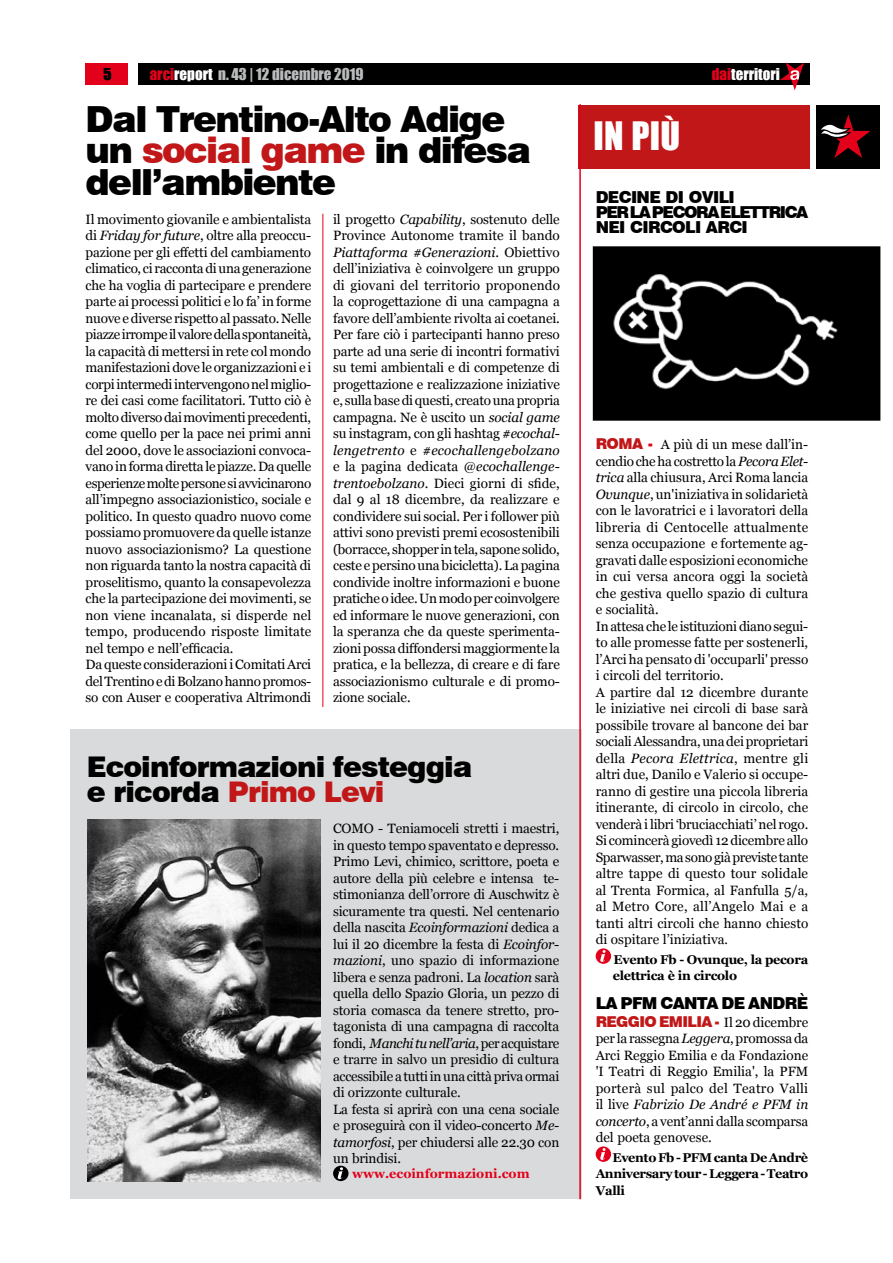
<style>
.page{position:relative;width:893px;height:1263px;background:#fff}
.page>*{position:absolute;margin:0;border:0;box-sizing:border-box;transform-origin:0 0}
.t1{font:900 36px/31.5px "Swiss 721 BT";letter-spacing:-.045em;color:#000}
.t2{font:36px "Impact";color:#fff}
.t3{font:900 28.5px/25.5px "Swiss 721 BT";letter-spacing:-.03em;color:#000}
.t4{font:900 16.5px/15px "Swiss 721 BT";letter-spacing:-.04em;color:#000}
.t5{font:15px "Impact";color:#b9bbbc}
.t6{font:900 15px "Swiss 721 BT";color:#c11718}
.t7{font:15px "Impact";color:#fff}
.t8{font:15px "Impact";color:#000}
.t9{font:13.5px/16.5px "Georgia";letter-spacing:-.01em;color:#000}
.t10{font:700 12.75px/16.5px "Georgia";letter-spacing:-.025em;color:#000}
.t11{font:700 12.75px "Georgia";color:#e2001a}
.s1{color:#e2001a}
.s2{color:#fff}
.s3{color:#c11718}
.s4{font-style:italic}
.s5{font-family:"Swiss 721 BT";font-weight:900;font-size:15px;color:#c11718}
.s6{font-family:"Swiss 721 BT";font-weight:900;font-size:15px;color:#e2001a}
.s7{font-size:12.75px}
</style>
<div class="page">
<div style="left:85px;top:64px;width:43px;height:21px;background:#e2001a"></div>
<div style="left:138px;top:64px;width:672px;height:21px;background:#000"></div>
<div style="left:579px;top:105px;width:231px;height:63px;background:#c11718"></div>
<div style="left:596px;top:948px;width:15px;height:16px;background:#e2001a;border-radius:50%"></div>
<svg style="left:600px;top:950px;width:6px;height:12px"></svg>
<div style="left:596px;top:1146px;width:15px;height:16px;background:#e2001a;border-radius:50%"></div>
<svg style="left:600px;top:1148px;width:6px;height:12px"></svg>
<div style="left:70px;top:729px;width:511px;height:470px;background:#d9dadb"></div>
<div style="left:333px;top:1166px;width:15px;height:15px;background:#000;border-radius:50%"></div>
<svg style="left:338px;top:1167px;width:5px;height:12px"></svg>
<div style="left:816px;top:105px;width:64px;height:63px;background:#000"></div>
<svg style="left:821px;top:114px;width:50px;height:44px"></svg>
<hr style="left:579px;top:104px;width:2px;height:1095px;background:#e2001a">
<hr style="left:322px;top:214px;width:1px;height:493px;background:#e2001a">
<svg style="left:780px;top:62px;width:24px;height:28px"></svg>
<img style="left:87px;top:820px;width:233px;height:361px">
<div style="left:594px;top:247px;width:286px;height:173px;background:#000"></div>
<img style="left:613px;top:274px;width:225px;height:116px">
<div style="left:593px;top:246px;width:287px;height:175px;border:2px solid #000"></div>
<p class="t8" style="left:103px;top:62px;width:10px">5</p>
<p class="t5" style="left:150px;top:62px;width:215px"><span class="s1">arci</span><span class="s2">report</span> n. 43 | 12 dicembre 2019</p>
<h1 class="t1" style="left:86px;top:103px;width:447px">Dal Trentino-Alto Adige un <span class="s3">social game</span> in difesa dell’ambiente</h1>
<p class="t9" style="left:333px;top:211px;width:228px;text-align:justify">il progetto <span class="s4">Capability</span>, sostenuto delle Province Autonome tramite il bando <span class="s4">Piattaforma #Generazioni</span>. Obiettivo dell’iniziativa è coinvolgere un gruppo di giovani del territorio proponendo la coprogettazione di una campagna a favore dell’ambiente rivolta ai coetanei.<br>Per fare ciò i partecipanti hanno preso parte ad una serie di incontri formativi su temi ambientali e di competenze di progettazione e realizzazione iniziative e, sulla base di questi, creato una propria campagna. Ne è uscito un <span class="s4">social game </span>su instagram, con gli hashtag <span class="s4">#ecochal&shy;lengetrento</span> e <span class="s4">#ecochallengebolzano </span>e la pagina dedicata <span class="s4">@ecochallenge&shy;trentoebolzano</span>. Dieci giorni di sfide, dal 9 al 18 dicembre, da realizzare e condividere sui social. Per i follower più attivi sono previsti premi ecosostenibili (borracce, shopper in tela, sapone solido, ceste e persino una bicicletta). La pagina condivide inoltre informazioni e buone pratiche o idee. Un modo per coinvolgere ed informare le nuove generazioni, con la speranza che da queste sperimenta&shy;zioni possa diffondersi maggiormente la pratica, e la bellezza, di creare e di fare associazionismo culturale e di promo&shy;zione sociale.</p>
<p class="t9" style="left:86px;top:211px;width:227px">Il movimento giovanile e ambientalista di <span class="s4">Friday for future</span>, oltre alla preoccu&shy;pazione per gli effetti del cambiamento climatico, ci racconta di una generazione che ha voglia di partecipare e prendere parte ai processi politici e lo fa’ in forme nuove e diverse rispetto al passato. Nelle piazze irrompe il valore della spontaneità, la capacità di mettersi in rete col mondo manifestazioni dove le organizzazioni e i corpi intermedi intervengono nel miglio&shy;re dei casi come facilitatori. Tutto ciò è molto diverso dai movimenti precedenti, come quello per la pace nei primi anni del 2000, dove le associazioni convoca&shy;vano in forma diretta le piazze. Da quelle esperienze molte persone si avvicinarono all’impegno associazionistico, sociale e politico. In questo quadro nuovo come possiamo promuovere da quelle istanze nuovo associazionismo? La questione non riguarda tanto la nostra capacità di proselitismo, quanto la consapevolezza che la partecipazione dei movimenti, se non viene incanalata, si disperde nel tempo, producendo risposte limitate nel tempo e nell’efficacia.<br>Da queste considerazioni i Comitati Arci del Trentino e di Bolzano hanno promos&shy;so con Auser e cooperativa Altrimondi</p>
<h2 class="t3" style="left:87px;top:754px;width:387px">Ecoinformazioni festeggia e ricorda <span class="s3">Primo Levi</span></h2>
<p class="t9" style="left:333px;top:820px;width:228px">COMO - Teniamoceli stretti i maestri, in questo tempo spaventato e depresso.<br>Primo Levi, chimico, scrittore, poeta e autore della più celebre e intensa te&shy;stimonianza dell’orrore di Auschwitz è sicuramente tra questi. Nel centenario della nascita <span class="s4">Ecoinformazioni</span> dedica a lui il 20 dicembre la festa di <span class="s4">Ecoinfor&shy;mazioni</span>, uno spazio di informazione libera e senza padroni. La <span class="s4">location</span> sarà quella dello Spazio Gloria, un pezzo di storia comasca da tenere stretto, pro&shy;tagonista di una campagna di raccolta fondi, <span class="s4">Manchi tu nell’aria</span>, per acquistare e trarre in salvo un presidio di cultura accessibile a tutti in una città priva ormai di orizzonte culturale.<br>La festa si aprirà con una cena sociale e proseguirà con il video-concerto <span class="s4">Me&shy;tamorfosi</span>, per chiudersi alle 22.30 con un brindisi.</p>
<p class="t11" style="left:352px;top:1165px;width:179px">www.ecoinformazioni.com</p>
<h1 class="t2" style="left:594px;top:108px;width:88px">in più</h1>
<p class="t7" style="left:712px;top:62px;width:70px"><span class="s1">dai</span>territori</p>
<p class="t4" style="left:596px;top:190px;width:125px">Decine di ovili per</p>
<p class="t4" style="left:596px;top:205px;width:146px;text-indent:34px">la Pecora Elettrica nei circ</p>
<p class="t4" style="left:672px;top:220px;width:56px">oli Arci</p>
<p class="t9" style="left:596px;top:437px;width:214px"><span class="s5">Roma</span> <span class="s6">-</span> A più di un mese dall’in&shy;cendio che ha costretto la <span class="s4">Pecora Elet&shy;trica</span> alla chiusura, Arci Roma lancia <span class="s4">Ovunque</span>, un'iniziativa in solidarietà con le lavoratrici e i lavoratori della libreria di Centocelle attualmente senza occupazione e fortemente ag&shy;gravati dalle esposizioni economiche in cui versa ancora oggi la società che gestiva quello spazio di cultura e socialità.<br>In attesa che le istituzioni diano segui&shy;to alle promesse fatte per sostenerli, l’Arci ha pensato di 'occuparli' presso i circoli del territorio.<br>A partire dal 12 dicembre durante le iniziative nei circoli di base sarà possibile trovare al bancone dei bar sociali Alessandra, una dei proprietari della <span class="s4">Pecora Elettrica</span>, mentre gli altri due, Danilo e Valerio si occupe&shy;ranno di gestire una piccola libreria itinerante, di circolo in circolo, che venderà i libri ‘bruciacchiati’ nel rogo.<br>Si comincerà giovedì 12 dicembre allo Sparwasser, ma sono già previste tante altre tappe di questo tour solidale al Trenta Formica, al Fanfulla 5/a, al Metro Core, all’Angelo Mai e a tanti altri circoli che hanno chiesto di ospitare l’iniziativa<span class="s7">.</span></p>
<p class="t10" style="left:613px;top:951px;width:197px">Evento Fb - Ovunque, la pecora elettrica è in circolo</p>
<p class="t4" style="left:596px;top:995px;width:214px">La PFM canta De Andrè</p>
<p class="t6" style="left:596px;top:1012px;width:21px">Reggi</p>
<p class="t6" style="left:644px;top:1012px;width:34px">o Emilia</p>
<p class="t9" style="left:596px;top:1014px;width:214px;text-align:justify;text-indent:119px"><span class="s5">-</span> Il 20 dicembre per la rassegna <span class="s4">Leggera</span>, promossa da Arci Reggio Emilia e da Fondazione 'I Teatri di Reggio Emilia', la PFM porterà sul palco del Teatro Valli il live <span class="s4">Fabrizio De André e PFM in concerto</span>, a vent’anni dalla scomparsa del poeta genovese.</p>
<p class="t10" style="left:596px;top:1149px;width:214px;text-align:justify;text-indent:17px">Evento Fb - PFM canta De Andrè Anniversary tour - Leggera - Teatro Valli</p>
</div>
